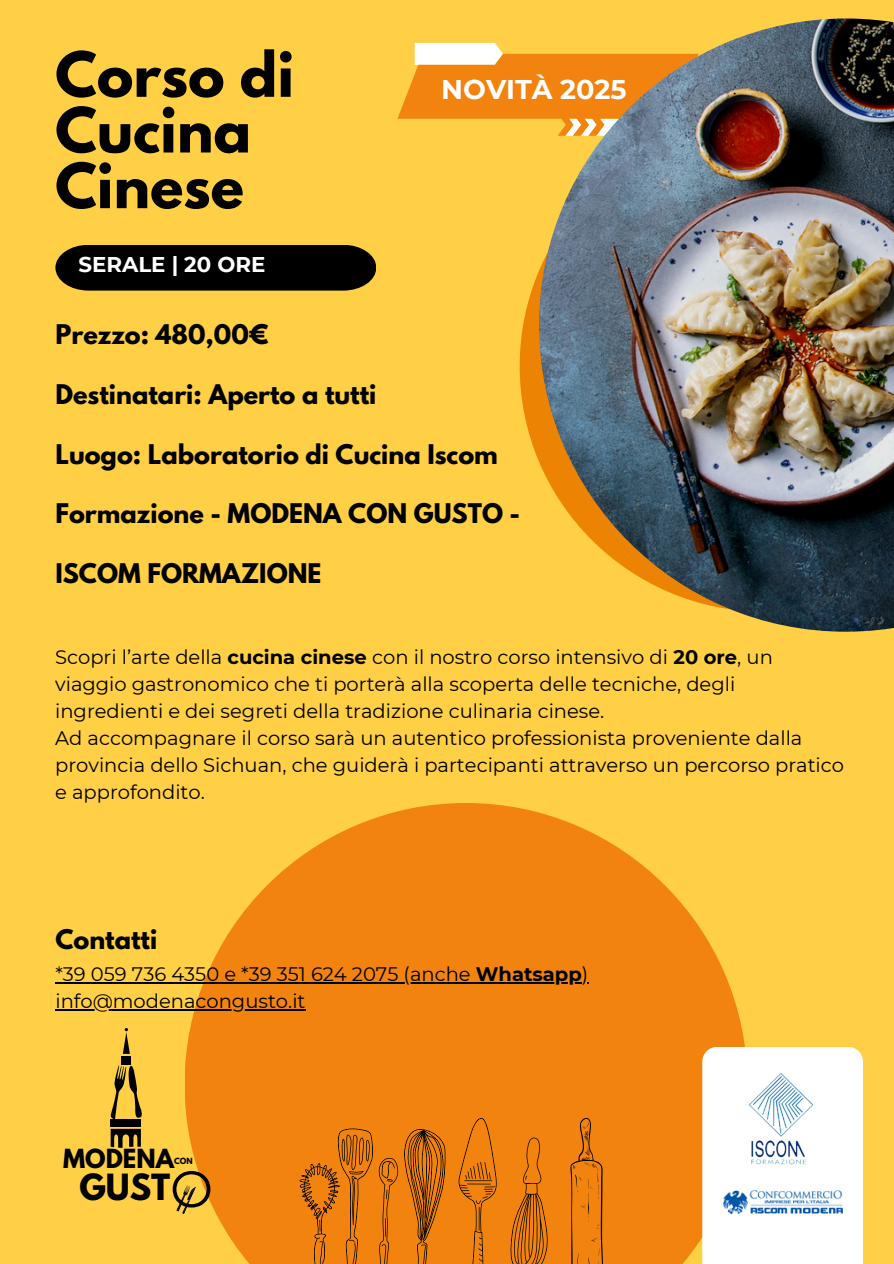
<style>
.page{position:relative;width:894px;height:1264px;background:#fff}
.page>*{position:absolute;margin:0;border:0;box-sizing:border-box;transform-origin:0 0}
.t1{font:700 55.2px/55.7px "League Spartan";color:#000}
.t2{font:700 31.95px "League Spartan";color:#000}
.t3{font:700 27px "Montserrat";color:#fff}
.t4{font:700 24px "League Spartan";color:#000}
.t5{font:700 23.4px "League Spartan";color:#000}
.t6{font:700 21.3px "Montserrat";color:#fff}
.t7{font:19.5px/27px "Montserrat";color:#000}
.t8{font:700 7.5px "League Spartan";color:#000}
.s1{font-weight:700}
.s2{font-family:"Montserrat";font-weight:400;font-size:51.3px}
</style>
<div class="page">
<div style="left:0;top:0;width:893px;height:1263px;background:#ffcf45"></div>
<svg style="left:184px;top:803px;width:561px;height:460px;fill:#f1830e"></svg>
<svg style="left:519px;top:271px;width:20px;height:190px;fill:#ed8302"></svg>
<svg style="left:397px;top:43px;width:142px;height:76px;background:#f5a23e"></svg>
<img style="left:539px;top:18px;width:354px;height:613px">
<div style="left:55px;top:245px;width:321px;height:45px;background:#000"></div>
<svg style="left:299px;top:1127px;width:99px;height:136px;background:#d5740c"></svg>
<svg style="left:404px;top:1116px;width:220px;height:147px;background:#de790c"></svg>
<div style="left:702px;top:1046px;width:160px;height:217px;background:#fff"></div>
<img style="left:725px;top:1061px;width:114px;height:114px">
<img style="left:723px;top:1175px;width:119px;height:53px">
<div style="left:121px;top:1055px;width:10px;height:9px;background:#000"></div>
<div style="left:111px;top:1119px;width:30px;height:7px;background:#000"></div>
<svg style="left:123px;top:1028px;width:7px;height:25px"></svg>
<svg style="left:111px;top:1128px;width:30px;height:19px"></svg>
<svg style="left:110px;top:1064px;width:32px;height:55px"></svg>
<svg style="left:176px;top:1184px;width:20px;height:30px"></svg>
<hr style="left:55px;top:982px;width:420px;height:1px;background:#000">
<hr style="left:475px;top:982px;width:106px;height:1px;background:#000">
<hr style="left:55px;top:1009px;width:250px;height:1px;background:#000">
<h1 class="t1" style="left:55px;top:54px;width:240px">Corso di<br>Cucina<br>Cinese</h1>
<h2 class="t6" style="left:78px;top:251px;width:188px">SERALE | 20 ORE</h2>
<p class="t3" style="left:441px;top:73px;width:187px">NOVITÀ 2025</p>
<h4 class="t4" style="left:55px;top:323px;width:215px">Prezzo: 480,00€</h4>
<h4 class="t4" style="left:55px;top:382px;width:322px">Destinatari: Aperto a tutti</h4>
<h4 class="t4" style="left:55px;top:442px;width:444px">Luogo: Laboratorio di Cucina Iscom</h4>
<h4 class="t4" style="left:55px;top:502px;width:466px">Formazione - MODENA CON GUSTO -</h4>
<h4 class="t4" style="left:55px;top:561px;width:267px">ISCOM FORMAZIONE</h4>
<h3 class="t7" style="left:55px;top:644px;width:719px">Scopri l’arte della <span class="s1">cucina cinese</span> con il nostro corso intensivo di <span class="s1">20 ore</span>, un viaggio gastronomico che ti porterà alla scoperta delle tecniche, degli ingredienti e dei segreti della tradizione culinaria cinese.</h3>
<p class="t7" style="left:55px;top:725px;width:790px">Ad accompagnare il corso sarà un autentico professionista proveniente dalla provincia dello Sichuan, che guiderà i partecipanti attraverso un percorso pratico e approfondito.</p>
<p class="t4" style="left:55px;top:927px;width:103px">Contatti</p>
<p class="t7" style="left:55px;top:960px;width:534px">*39 059 736 4350 e *39 351 624 2075 (anche <span class="s1">Whatsapp</span>)</p>
<p class="t7" style="left:55px;top:987px;width:251px">info@modenacongusto.it</p>
<p class="t5" style="left:63px;top:1146px;width:112px">MODENA</p>
<p class="t8" style="left:174px;top:1156px;width:20px">CON</p>
<h2 class="t2" style="left:79px;top:1170px;width:135px">GUST<span class="s2">O</span></h2>
</div>
